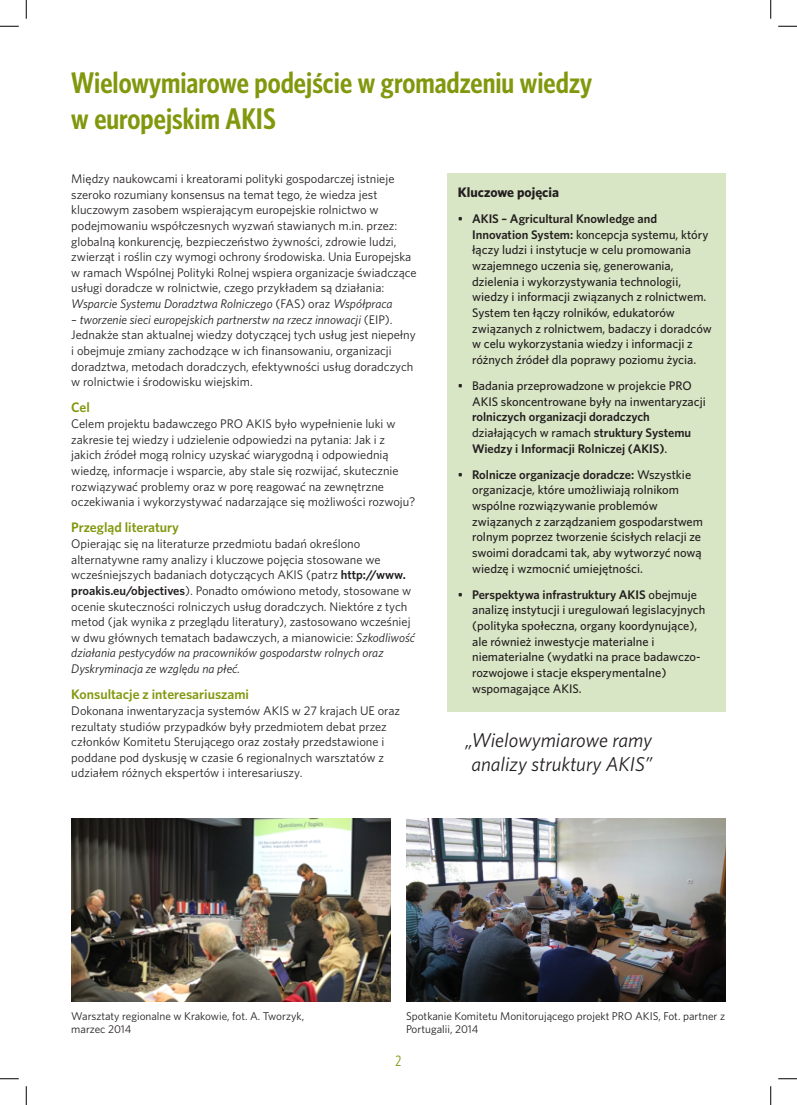
<style>
.page{position:relative;width:797px;height:1105px;background:#fff}
.page>*{position:absolute;margin:0;border:0;box-sizing:border-box;transform-origin:0 0}
.t1{font:600 30px/36px "Whitney Condensed";color:#81980d}
.t2{font:italic 20px/24px "Whitney";color:#231f20;text-align:center}
.t3{font:15px "Whitney Condensed";color:#81980d}
.Heading{font:600 13.75px "Whitney";color:#81980d}
.t4{font:700 13.75px "Whitney";color:#231f20}
.text{font:12.5px/15.6px "Whitney";color:#231f20}
.t5{font:500 12.5px/15.6px "Whitney";color:#231f20}
.t6{font:11.25px/13.5px "Whitney";color:#231f20}
.s1{font-style:italic}
.s2{font-weight:600}
</style>
<div class="page">
<img style="left:71px;top:819px;width:320px;height:182px">
<div style="left:447px;top:173px;width:278px;height:539px;background:#d9e6c5"></div>
<img style="left:406px;top:819px;width:319px;height:182px">
<svg style="left:0;top:25px;width:19px;height:2px"></svg>
<svg style="left:778px;top:25px;width:19px;height:2px"></svg>
<svg style="left:0;top:1078px;width:19px;height:1px"></svg>
<svg style="left:778px;top:1078px;width:19px;height:1px"></svg>
<svg style="left:25px;top:0;width:2px;height:19px"></svg>
<svg style="left:25px;top:1086px;width:2px;height:19px"></svg>
<svg style="left:770px;top:0;width:1px;height:19px"></svg>
<svg style="left:770px;top:1086px;width:1px;height:19px"></svg>
<p class="t1" style="left:71px;top:63px;width:522px">Wielowymiarowe podejście w gromadzeniu wiedzy w europejskim AKIS</p>
<p class="text" style="left:71px;top:171px;width:347px">Między naukowcami i kreatorami polityki gospodarczej istnieje szeroko rozumiany konsensus na temat tego, że wiedza jest kluczowym zasobem wspierającym europejskie rolnictwo w podejmowaniu współczesnych wyzwań stawianych m.in. przez: globalną konkurencję, bezpieczeństwo żywności, zdrowie ludzi, zwierząt i roślin czy wymogi ochrony środowiska. Unia Europejska w ramach Wspólnej Polityki Rolnej wspiera organizacje świadczące usługi doradcze w rolnictwie, czego przykładem są działania:<br><span class="s1">Wsparcie Systemu Doradztwa Rolniczego</span> (FAS) oraz <span class="s1">Współpraca</span></p>
<p class="text" style="left:71px;top:311px;width:346px"><span class="s1">– tworzenie sieci europejskich partnerstw na rzecz innowacji</span> (EIP).<br>Jednakże stan aktualnej wiedzy dotyczącej tych usług jest niepełny i obejmuje zmiany zachodzące w ich finansowaniu, organizacji doradztwa, metodach doradczych, efektywności usług doradczych w rolnictwie i środowisku wiejskim.</p>
<p class="Heading" style="left:71px;top:398px;width:20px">Cel</p>
<p class="text" style="left:71px;top:416px;width:345px">Celem projektu badawczego PRO AKIS było wypełnienie luki w zakresie tej wiedzy i udzielenie odpowiedzi na pytania: Jak i z jakich źródeł mogą rolnicy uzyskać wiarygodną i odpowiednią wiedzę, informacje i wsparcie, aby stale się rozwijać, skutecznie rozwiązywać problemy oraz w porę reagować na zewnętrzne oczekiwania i wykorzystywać nadarzające się możliwości rozwoju?</p>
<p class="Heading" style="left:71px;top:518px;width:109px">Przegląd literatury</p>
<p class="text" style="left:71px;top:536px;width:345px">Opierając się na literaturze przedmiotu badań określono alternatywne ramy analizy i kluczowe pojęcia stosowane we wcześniejszych badaniach dotyczących AKIS (patrz <span class="s2">http://www. proakis.eu/objectives</span>). Ponadto omówiono metody, stosowane w ocenie skuteczności rolniczych usług doradczych. Niektóre z tych metod (jak wynika z przeglądu literatury), zastosowano wcześniej w dwu głównych tematach badawczych, a mianowicie: <span class="s1">Szkodliwość działania pestycydów na pracowników gospodarstw rolnych oraz Dyskryminacja ze względu na płeć.</span></p>
<p class="Heading" style="left:71px;top:685px;width:179px">Konsultacje z interesariuszami</p>
<p class="text" style="left:71px;top:702px;width:330px">Dokonana inwentaryzacja systemów AKIS w 27 krajach UE oraz rezultaty studiów przypadków były przedmiotem debat przez członków Komitetu Sterującego oraz zostały przedstawione i poddane pod dyskusję w czasie 6 regionalnych warsztatów z udziałem różnych ekspertów i interesariuszy.</p>
<p class="t4" style="left:458px;top:183px;width:103px">Kluczowe pojęcia</p>
<p class="t5" style="left:472px;top:211px;width:241px;text-indent:-14px">• <span class="s2">AKIS – Agricultural Knowledge and Innovation System:</span> koncepcja systemu, który łączy ludzi i instytucje w celu promowania wzajemnego uczenia się, generowania, dzielenia i wykorzystywania technologii, wiedzy i informacji związanych z rolnictwem.<br>System ten łączy rolników, edukatorów związanych z rolnictwem, badaczy i doradców w celu wykorzystania wiedzy i informacji z różnych źródeł dla poprawy poziomu życia.</p>
<p class="t5" style="left:472px;top:378px;width:235px;text-indent:-14px">• Badania przeprowadzone w projekcie PRO AKIS skoncentrowane były na inwentaryzacji <span class="s2">rolniczych organizacji doradczych </span>działających w ramach <span class="s2">struktury Systemu Wiedzy i Informacji Rolniczej (AKIS)</span>.</p>
<p class="t5" style="left:472px;top:466px;width:232px;text-indent:-14px">• <span class="s2">Rolnicze organizacje doradcze:</span> Wszystkie organizacje, które umożliwiają rolnikom wspólne rozwiązywanie problemów związanych z zarządzaniem gospodarstwem rolnym poprzez tworzenie ścisłych relacji ze swoimi doradcami tak, aby wytworzyć nową wiedzę i wzmocnić umiejętności.</p>
<p class="t5" style="left:472px;top:586px;width:235px;text-indent:-14px">• <span class="s2">Perspektywa infrastruktury AKIS</span> obejmuje analizę instytucji i uregulowań legislacyjnych (polityka społeczna, organy koordynujące), ale również inwestycje materialne i niematerialne (wydatki na prace badawczo&shy;rozwojowe i stacje eksperymentalne) wspomagające AKIS.</p>
<p class="t2" style="left:465px;top:727px;width:188px">„Wielowymiarowe ramy analizy struktury AKIS”</p>
<p class="t6" style="left:71px;top:1009px;width:234px">Warsztaty regionalne w Krakowie, fot. A. Tworzyk, marzec 2014</p>
<p class="t6" style="left:406px;top:1009px;width:320px">Spotkanie Komitetu Monitorującego projekt PRO AKIS, Fot. partner z<br>Portugalii, 2014</p>
<p class="t3" style="left:395px;top:1052px;width:7px">2</p>
</div>
